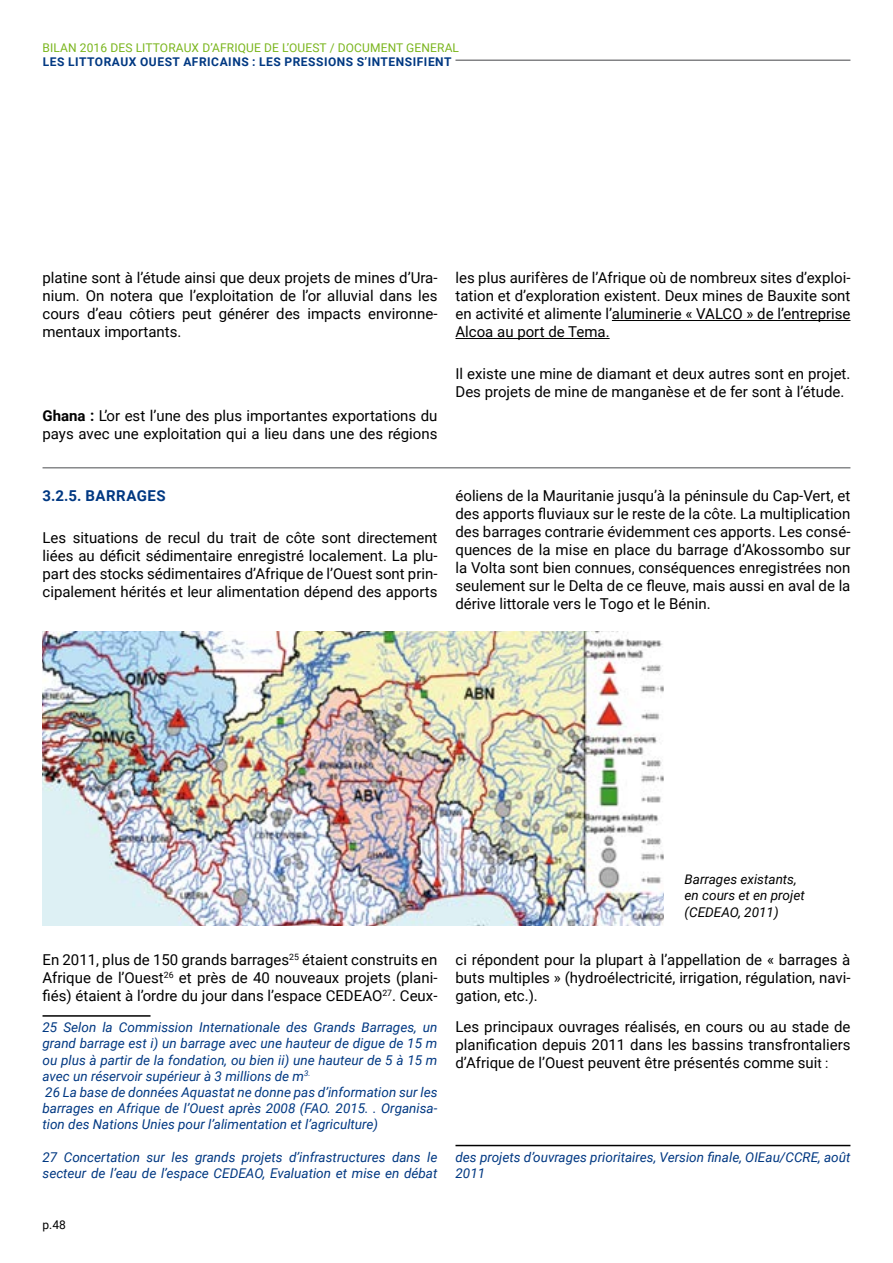
<style>
.page{position:relative;width:893px;height:1263px;background:#fff}
.page>*{position:absolute;margin:0;border:0;box-sizing:border-box;transform-origin:0 0}
.t1{font:15px/18px "Roboto";color:#000;text-align:justify}
.t2{font:700 15px "Roboto";letter-spacing:.035em;color:#003882}
.t3{font:italic 13.5px/16.2px "Roboto";color:#003882}
.t4{font:italic 13.5px/16.2px "Roboto";color:#000}
.t5{font:12px "Roboto";letter-spacing:.01em;color:#7ab51d}
.t6{font:700 12px "Roboto";letter-spacing:.045em;color:#003882}
.t7{font:12px "Roboto";color:#000}
.s1{font-weight:700}
.s2{font-size:13.5px}
</style>
<div class="page">
<hr style="left:612px;top:320px;width:238px;height:1px;background:#000">
<hr style="left:455px;top:338px;width:155px;height:1px;background:#000">
<hr style="left:43px;top:467px;width:807px;height:1px;background:#87888a">
<img style="left:43px;top:631px;width:621px;height:295px">
<hr style="left:43px;top:1015px;width:108px;height:2px;background:#000">
<hr style="left:455px;top:1145px;width:395px;height:1px;background:#000">
<hr style="left:455px;top:59px;width:395px;height:2px;background:#828385">
<p class="t5" style="left:43px;top:39px;width:418px">BILAN 2016 DES LITTORAUX D’AFRIQUE DE L’OUEST / DOCUMENT GENERAL</p>
<p class="t6" style="left:43px;top:53px;width:410px">LES LITTORAUX OUEST AFRICAINS : LES PRESSIONS S’INTENSIFIENT</p>
<p class="t1" style="left:43px;top:268px;width:396px">platine sont à l’étude ainsi que deux projets de mines d’Ura&shy;nium. On notera que l’exploitation de l’or alluvial dans les cours d’eau côtiers peut générer des impacts environne&shy;mentaux importants.</p>
<p class="t1" style="left:43px;top:406px;width:396px"><span class="s1">Ghana :</span> L’or est l’une des plus importantes exportations du pays avec une exploitation qui a lieu dans une des régions</p>
<p class="t1" style="left:455px;top:268px;width:396px">les plus aurifères de l’Afrique où de nombreux sites d’exploi&shy;tation et d’exploration existent. Deux mines de Bauxite sont en activité et alimente l’aluminerie « VALCO » de l’entreprise Alcoa au port de Tema.</p>
<p class="t1" style="left:455px;top:364px;width:396px">Il existe une mine de diamant et deux autres sont en projet.<br>Des projets de mine de manganèse et de fer sont à l’étude.</p>
<p class="t2" style="left:43px;top:485px;width:125px">3.2.5. BARRAGES</p>
<p class="t1" style="left:43px;top:528px;width:396px">Les situations de recul du trait de côte sont directement liées au déficit sédimentaire enregistré localement. La plu&shy;part des stocks sédimentaires d’Afrique de l’Ouest sont prin&shy;cipalement hérités et leur alimentation dépend des apports</p>
<p class="t1" style="left:455px;top:486px;width:396px">éoliens de la Mauritanie jusqu’à la péninsule du Cap-Vert, et des apports fluviaux sur le reste de la côte. La multiplication des barrages contrarie évidemment ces apports. Les consé&shy;quences de la mise en place du barrage d’Akossombo sur la Volta sont bien connues, conséquences enregistrées non seulement sur le Delta de ce fleuve, mais aussi en aval de la dérive littorale vers le Togo et le Bénin.</p>
<p class="t1" style="left:43px;top:950px;width:396px">En 2011, plus de 150 grands barrages<sup>25</sup> étaient construits en Afrique de l’Ouest<sup>26</sup> et près de 40 nouveaux projets (plani&shy;fiés) étaient à l’ordre du jour dans l’espace CEDEAO<sup>27</sup>. Ceux-</p>
<p class="t3" style="left:43px;top:1019px;width:396px">25 Selon la Commission Internationale des Grands Barrages, un grand barrage est i) un barrage avec une hauteur de digue de 15 m ou plus à partir de la fondation, ou bien ii) une hauteur de 5 à 15 m avec un réservoir supérieur à 3 millions de m<sup>3.<br></sup>26 La base de données Aquastat ne donne pas d’information sur les barrages en Afrique de l’Ouest après 2008 (FAO. 2015. . Organisa&shy;tion des Nations Unies pour l’alimentation et l’agriculture)</p>
<p class="t3" style="left:43px;top:1148px;width:396px">27 Concertation sur les grands projets d’infrastructures dans le secteur de l’eau de l’espace CEDEAO, Evaluation et mise en débat</p>
<p class="t7" style="left:43px;top:1217px;width:25px">p.48</p>
<p class="t4" style="left:685px;top:871px;width:122px">Barrages existants, en cours et en projet (CEDEAO, 2011)</p>
<p class="t1" style="left:455px;top:950px;width:396px">ci répondent pour la plupart à l’appellation de « barrages à buts multiples » (hydroélectricité, irrigation, régulation, navi&shy;gation, etc.).</p>
<p class="t1" style="left:455px;top:1017px;width:396px">Les principaux ouvrages réalisés, en cours ou au stade de planification depuis 2011 dans les bassins transfrontaliers d’Afrique de l’Ouest peuvent être présentés comme sui<span class="s2">t :</span></p>
<p class="t3" style="left:455px;top:1148px;width:396px">des projets d’ouvrages prioritaires, Version finale, OIEau/CCRE, août<br>2011</p>
</div>
